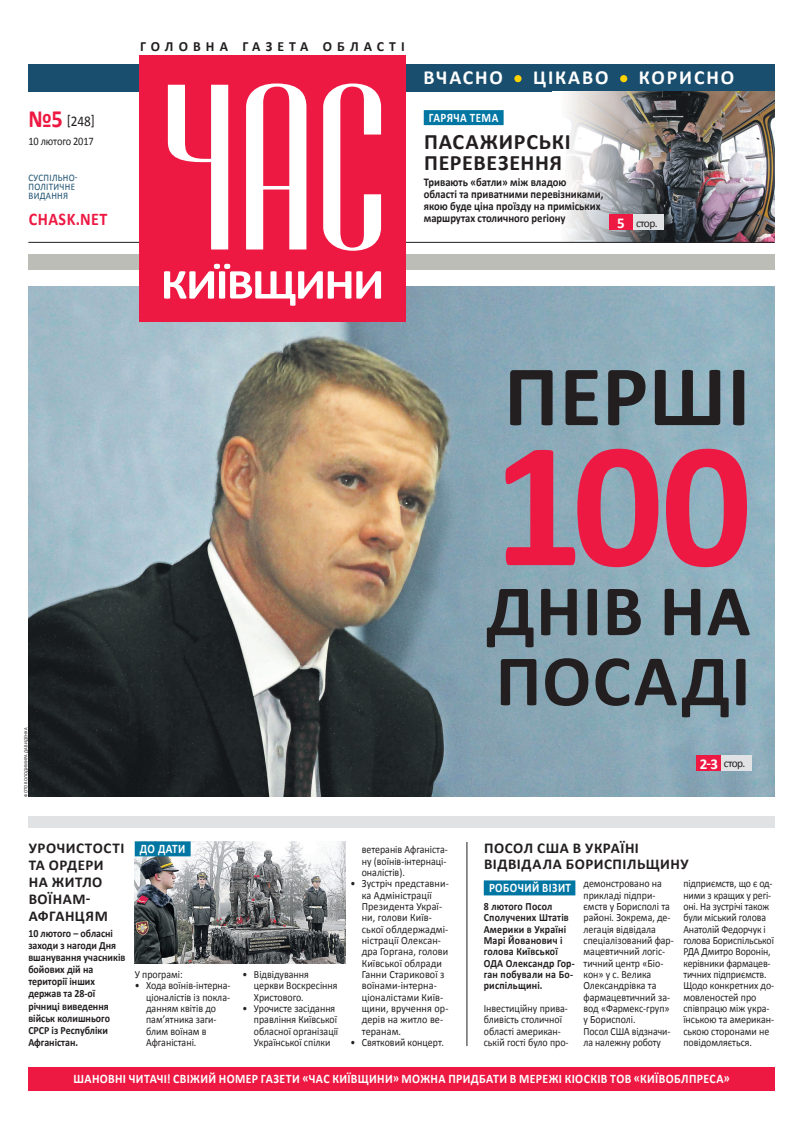
<style>
.page{position:relative;width:803px;height:1134px;background:#fff}
.page>*{position:absolute;margin:0;border:0;box-sizing:border-box;transform-origin:0 0}
.t1{font:700 181px "Calibri";color:#ed1943}
.t2{font:700 87px "Calibri";letter-spacing:.01em;color:#231f20}
.t3{font:700 73px/70px "Calibri";letter-spacing:.015em;color:#231f20}
.t4{font:700 22px/21.2px "Calibri";letter-spacing:.03em;color:#231f20}
.t5{font:700 20px "Calibri";letter-spacing:.095em;color:#fff}
.t6{font:700 17.8px "Calibri";letter-spacing:.03em;color:#ed1943;scale:.9 1}
.t7{font:700 15px/16.8px "Calibri";letter-spacing:.03em;color:#231f20}
.t8{font:14.8px "Calibri";color:#231f20;scale:.9 1}
.t9{font:700 14px "Calibri";letter-spacing:.37em;color:#231f20}
.t10{font:700 13px "Calibri";letter-spacing:.03em;color:#fff;scale:.91 1}
.t11{font:700 13px "Calibri";letter-spacing:.03em;color:#fff;scale:.85 1}
.t12{font:700 11.8px/11.8px "Calibri";color:#231f20;scale:.9 1}
.t13{font:11.5px "Calibri";letter-spacing:-.005em;color:#231f20;scale:.9 1}
.t14{font:11.4px "Calibri";letter-spacing:-.05em;color:#231f20}
.t15{font:11px/11.3px "Calibri";color:#231f20;scale:.9 1}
.t16{font:11px/11.3px "Calibri";color:#231f20;scale:.89 1}
.t17{font:11px/11.3px "Calibri";color:#231f20;scale:.92 1}
.t18{font:700 11px/12.1px "Calibri";color:#231f20;scale:.9 1}
.t19{font:700 11px/11.3px "Calibri";letter-spacing:.02em;color:#231f20;scale:.9 1}
.t20{font:10px/9px "Calibri";letter-spacing:.03em;color:#1a4e6e;scale:.9 1}
.t21{font:5px "Calibri";letter-spacing:.04em;color:#231f20;scale:.9 1}
.s1{font-weight:700;font-size:24.8px;color:#ed1943}
.s2{font-weight:700;font-size:15px;color:#fff}
</style>
<div class="page">
<div style="left:28px;top:64px;width:746px;height:28px;background:#1a4e6e"></div>
<div style="left:514px;top:75px;width:7px;height:7px;background:#fed304;border-radius:50%"></div>
<div style="left:620px;top:75px;width:7px;height:7px;background:#fed304;border-radius:50%"></div>
<img style="left:552px;top:92px;width:222px;height:150px">
<img style="left:28px;top:286px;width:746px;height:511px">
<hr style="left:28px;top:242px;width:746px;height:1px;background:#231f20">
<div style="left:28px;top:254px;width:746px;height:16px;background:#bcbdb7"></div>
<div style="left:139px;top:55px;width:266px;height:266px;background:#ed1943"></div>
<svg style="left:168px;top:83px;width:213px;height:168px"></svg>
<svg style="left:164px;top:264px;width:217px;height:42px"></svg>
<div style="left:608px;top:215px;width:25px;height:15px;background:#ed1943"></div>
<div style="left:633px;top:215px;width:30px;height:15px;background:#e1e2e4"></div>
<div style="left:28px;top:816px;width:746px;height:11px;background:#e1e2e4"></div>
<div style="left:28px;top:1067px;width:746px;height:24px;background:#ed1943"></div>
<div style="left:696px;top:755px;width:25px;height:16px;background:#ed1943"></div>
<div style="left:721px;top:755px;width:30px;height:16px;background:#e1e2e4"></div>
<div style="left:423px;top:110px;width:80px;height:15px;background:#0076a3"></div>
<img style="left:135px;top:842px;width:210px;height:122px">
<div style="left:135px;top:841px;width:55px;height:15px;background:#0076a3"></div>
<hr style="left:466px;top:842px;width:1px;height:204px;background:#231f20">
<div style="left:483px;top:880px;width:92px;height:15px;background:#0076a3"></div>
<h3 class="t8" style="left:28px;top:112px;width:75px"><span class="s1">№5</span> [248]</h3>
<p class="t13" style="left:28px;top:134px;width:74px">10 лютого 2017</p>
<p class="t20" style="left:29px;top:173px;width:7px">сусп</p>
<p class="t20" style="left:29px;top:173px;width:56px;text-indent:21px">ільно&shy;політичне видання</p>
<h3 class="t6" style="left:29px;top:208px;width:89px">CHASK.NET</h3>
<p class="t9" style="left:140px;top:38px;width:266px">ГОЛОВНА ГАЗЕТА ОБЛАСТІ</p>
<h3 class="t5" style="left:423px;top:65px;width:81px">ВЧАСНО</h3>
<h3 class="t5" style="left:533px;top:65px;width:77px">ЦІКАВО</h3>
<h3 class="t5" style="left:638px;top:65px;width:97px">КОРИСНО</h3>
<p class="t11" style="left:429px;top:109px;width:83px">ГАРЯЧА ТЕМА</p>
<h3 class="t4" style="left:424px;top:131px;width:148px">ПАСАЖИРСЬКІ<br>ПЕРЕВЕЗЕННЯ</h3>
<p class="t12" style="left:423px;top:177px;width:201px">ТРИВАЮТЬ «БАТЛИ» МІЖ ВЛАДОЮ<br>ОБЛАСТІ ТА ПРИВАТНИМИ ПЕРЕВІЗНИКАМИ, ЯКОЮ БУДЕ ЦІНА ПРОЇЗДУ НА ПРИМІСЬКИХ МАРШРУТАХ СТОЛИЧНОГО РЕГІОНУ</p>
<p class="t14" style="left:617px;top:216px;width:42px"><span class="s2">5</span> стор.</p>
<p class="t21" style="left:23px;top:796px;width:78px;rotate:-90deg">ФОТО володимира давиденка</p>
<h2 class="t2" style="left:504px;top:341px;width:247px">ПЕРШІ</h2>
<h1 class="t1" style="left:492px;top:389px;width:261px">100</h1>
<h3 class="t3" style="left:486px;top:576px;width:265px">ДНІВ НА<br>ПОСАДІ</h3>
<p class="t14" style="left:699px;top:756px;width:47px"><span class="s2">2-3</span> стор.</p>
<h3 class="t7" style="left:29px;top:840px;width:97px">УРОЧИСТОСТІ<br>ТА ОРДЕРИ<br>НА ЖИТЛО<br>ВОЇНАМ-<br>АФГАНЦЯМ</h3>
<p class="t18" style="left:28px;top:927px;width:109px">10 ЛЮТОГО – ОБЛАСНІ<br>ЗАХОДИ З НАГОДИ ДНЯ<br>ВШАНУВАННЯ УЧАСНИКІВ<br>БОЙОВИХ ДІЙ НА<br>ТЕРИТОРІЇ ІНШИХ<br>ДЕРЖАВ ТА 28-ОЇ<br>РІЧНИЦІ ВИВЕДЕННЯ<br>ВІЙСЬК КОЛИШНЬОГО<br>СРСР</p>
<p class="t18" style="left:28px;top:1024px;width:90px;text-indent:23px">ІЗ РЕСПУБЛІКИ<br>АФГАНІСТАН.</p>
<p class="t11" style="left:140px;top:840px;width:55px">ДО ДАТИ</p>
<h3 class="t7" style="left:484px;top:840px;width:205px;line-height:16px">ПОСОЛ США В УКРАЇНІ<br>ВІДВІДАЛА БОРИСПІЛЬЩИНУ</h3>
<p class="t19" style="left:483px;top:901px;width:96px">8 ЛЮТОГО ПОСОЛ<br>СПОЛУЧЕНИХ ШТАТІВ<br>АМЕРИКИ В УКРАЇНІ<br>МАРІ ЙОВАНОВИЧ І<br>ГОЛОВА КИЇВСЬКОЇ<br>ОДА</p>
<p class="t15" style="left:361px;top:844px;width:97px">ветеранів Афганіста&shy;ну (воїнів-інтернаці&shy;оналістів).</p>
<p class="t17" style="left:361px;top:878px;width:96px;text-indent:-11px">• Зустріч представни&shy;ка Адміністрації<br>Президента Украї&shy;ни, голови Київ&shy;ської облдержадмі&shy;ністрації Олексан&shy;дра Горгана, голови<br>Київської облради<br>Ганни Старикової з воїнами-інтерна&shy;ціоналістами Київ&shy;щини, вручення ор&shy;дерів на житло ве&shy;теранам.</p>
<p class="t15" style="left:350px;top:1037px;width:105px">• Святковий концерт.</p>
<p class="t15" style="left:583px;top:878px;width:102px">демонстровано на прикладі підпри&shy;ємств у Борисполі та районі. Зокрема, де&shy;легація відвідала спеціалізований фар&shy;мацевтичний логіс&shy;тичний центр «Біо&shy;кон» у с. Велика<br>Олександрівка та фармацевтичний за&shy;вод «Фармекс-груп» у Борисполі.<br>Посол США відзначи&shy;ла належну роботу</p>
<p class="t16" style="left:683px;top:878px;width:104px">підприємств, що є од&shy;ними з кращих у регі&shy;оні. Н а зустрічі також були міський голова<br>Анатолій Федорчук і голова Бориспільської<br>РДА Дмитро Воронін, керівники фармацев&shy;тичних підприємств.<br>Щодо конкретних до&shy;мовленостей про співпрацю між укра&shy;їнською та американ&shy;ською сторонами не повідомляється.</p>
<p class="t11" style="left:489px;top:879px;width:98px">РОБОЧИЙ ВІЗИТ</p>
<p class="t18" style="left:483px;top:957px;width:103px;line-height:11.3px;text-indent:22px">ОЛЕКСАНДР ГОР-<br>ГАН ПОБУВАЛИ НА БО-<br>РИСПІЛЬЩИНІ.</p>
<p class="t15" style="left:483px;top:1003px;width:96px">І нвестиційну прива&shy;бливість столичної області американ&shy;ській гості було про-</p>
<p class="t15" style="left:135px;top:969px;width:55px">У програмі:</p>
<p class="t15" style="left:146px;top:980px;width:95px;text-indent:-11px">• Хода воїнів-інтерна&shy;ціоналістів із покла&shy;данням квітів до пам’ятника заги&shy;блим воїнам в<br>Афганістані.</p>
<p class="t15" style="left:254px;top:969px;width:94px;text-indent:-11px">• Відвідування церкви Воскресіння<br>Христового.</p>
<p class="t15" style="left:254px;top:1003px;width:95px;text-indent:-11px">• Урочисте засідання правління Київської обласної організації<br>Української спілки</p>
<p class="t10" style="left:73px;top:1070px;width:598px">ШАНОВНІ ЧИТАЧІ! СВІЖИЙ НОМЕР ГАЗЕТИ «ЧАС КИЇВЩИНИ» МОЖНА ПРИДБАТИ В МЕРЕЖІ КІОСКІВ ТОВ</p>
<p class="t10" style="left:633px;top:1070px;width:107px">«КИЇВОБЛПРЕСА»</p>
</div>
